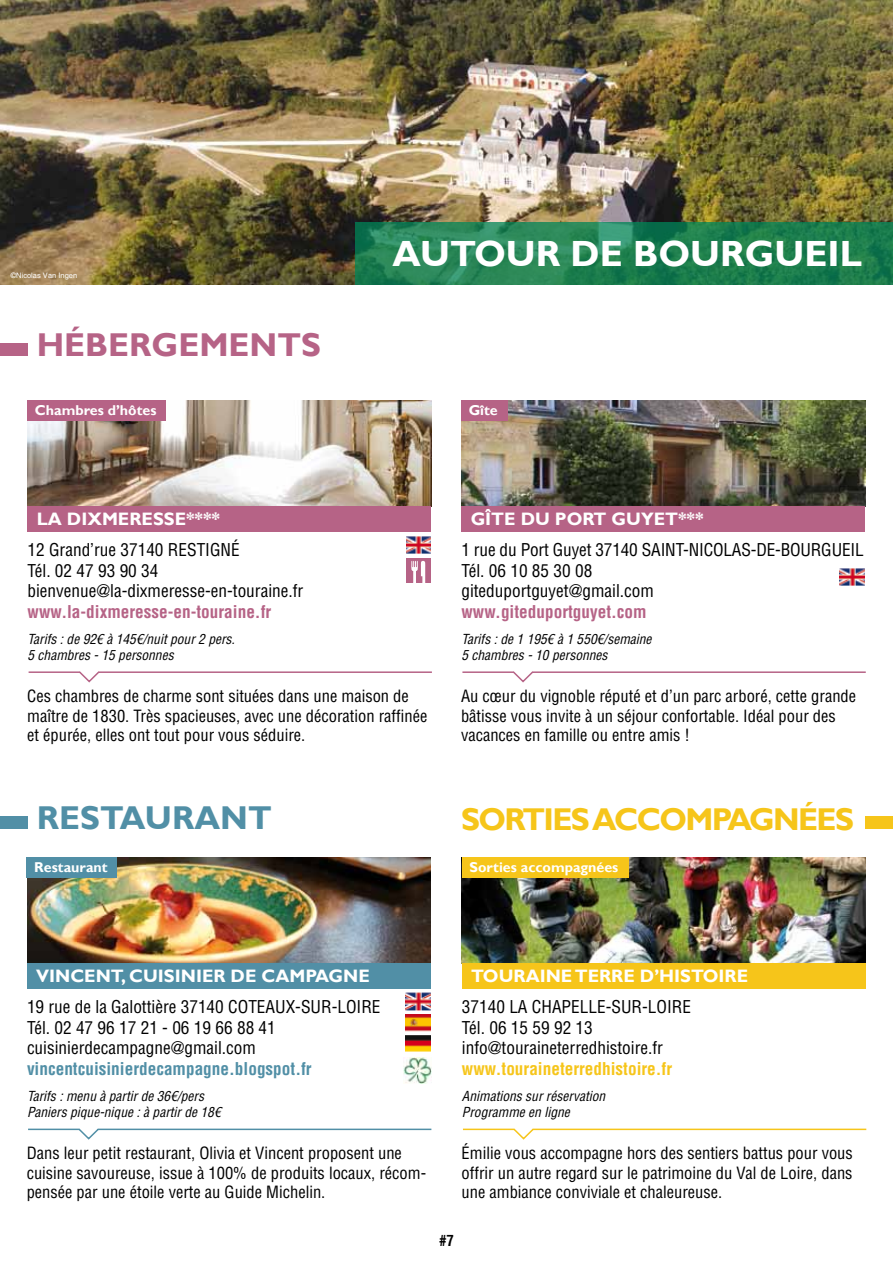
<style>
.page{position:relative;width:893px;height:1263px;background:#fff}
.page>*{position:absolute;margin:0;border:0;box-sizing:border-box;transform-origin:0 0}
.t1{font:700 36.45px "Gill Sans";color:#fff}
.t2{font:700 33px "Gill Sans";color:#b66386}
.t3{font:700 33px "Gill Sans";color:#518fa6}
.t4{font:700 31.5px "Gill Sans";letter-spacing:-.05em;color:#f6c51a}
.t5{font:700 18px "Gill Sans";color:#fff}
.t6{font:condensed 17.25px/20.7px "Helvetica LT Std";color:#000}
.t7{font:700 condensed 17.25px "Helvetica LT Std";color:#b66386}
.t8{font:700 condensed 17.25px "Helvetica LT Std";color:#518fa6}
.t9{font:700 condensed 17.25px "Helvetica LT Std";color:#f6c51a}
.t10{font:condensed 16.5px/19.8px "Helvetica LT Std";color:#000}
.t11{font:700 condensed 15px "Helvetica LT Std";color:#000}
.t12{font:700 14.25px "Gill Sans";color:#fff}
.t13{font:italic condensed 13.5px/16.2px "Helvetica LT Std";color:#000}
.t14{font:7.5px "Helvetica";color:#fff}
</style>
<div class="page">
<div style="left:0;top:343px;width:27px;height:13px;background:#b66386"></div>
<img style="left:0;top:0;width:893px;height:285px">
<div style="left:865px;top:816px;width:28px;height:13px;background:#f6c51a"></div>
<div style="left:0;top:816px;width:27px;height:13px;background:#518fa6"></div>
<svg style="left:355px;top:222px;width:538px;height:63px;background:#218153"></svg>
<svg style="left:28px;top:671px;width:404px;height:12px"></svg>
<img style="left:28px;top:400px;width:403px;height:106px">
<div style="left:27px;top:400px;width:139px;height:20px;background:#b66386"></div>
<div style="left:27px;top:506px;width:404px;height:26px;background:#b66386"></div>
<img style="left:406px;top:536px;width:25px;height:18px">
<div style="left:406px;top:558px;width:25px;height:24px;background:#b66386"></div>
<svg style="left:411px;top:560px;width:14px;height:22px"></svg>
<svg style="left:462px;top:671px;width:404px;height:12px"></svg>
<img style="left:461px;top:400px;width:404px;height:106px">
<div style="left:461px;top:400px;width:46px;height:20px;background:#b66386"></div>
<div style="left:461px;top:506px;width:404px;height:26px;background:#b66386"></div>
<img style="left:840px;top:568px;width:25px;height:18px">
<svg style="left:28px;top:1128px;width:404px;height:12px"></svg>
<img style="left:27px;top:857px;width:404px;height:106px">
<div style="left:27px;top:857px;width:90px;height:21px;background:#518fa6"></div>
<div style="left:27px;top:963px;width:404px;height:26px;background:#518fa6"></div>
<img style="left:406px;top:1035px;width:25px;height:17px">
<img style="left:406px;top:1014px;width:25px;height:18px">
<img style="left:406px;top:992px;width:25px;height:19px">
<img style="left:404px;top:1057px;width:27px;height:26px">
<svg style="left:463px;top:1128px;width:404px;height:12px"></svg>
<img style="left:462px;top:857px;width:403px;height:106px">
<div style="left:462px;top:857px;width:167px;height:21px;background:#f6c51a"></div>
<div style="left:462px;top:963px;width:403px;height:26px;background:#f6c51a"></div>
<p class="t14" style="left:11px;top:271px;width:68px">©Nicolas Van Ingen</p>
<h2 class="t2" style="left:37px;top:325px;width:286px">HÉBERGEMENTS</h2>
<p class="t12" style="left:35px;top:402px;width:123px">CHAMBRES D’HÔTES</p>
<p class="t5" style="left:37px;top:508px;width:78px">LA DIXMERESSE</p>
<p class="t5" style="left:186px;top:508px;width:35px">****</p>
<h1 class="t1" style="left:393px;top:232px;width:29px">AUTOUR</h1>
<h1 class="t1" style="left:571px;top:232px;width:89px">DE BOURGUEIL</h1>
<p class="t12" style="left:469px;top:402px;width:31px">GÎTE</p>
<p class="t5" style="left:471px;top:508px;width:110px">GÎTE DU PORT</p>
<p class="t5" style="left:611px;top:508px;width:29px">GUYET</p>
<p class="t5" style="left:678px;top:508px;width:27px">***</p>
<p class="t6" style="left:28px;top:539px;width:277px">12 Grand’rue 37140 RESTIGNÉ<br>Tél. 02 47 93 90 34 bienvenue@la-dixmeresse-en-touraine.fr</p>
<p class="t7" style="left:28px;top:601px;width:245px">www.la-dixmeresse-en-touraine.fr</p>
<p class="t13" style="left:28px;top:631px;width:209px">Tarifs : de 92€ à 145€/nuit pour 2 pers.<br>5 chambres - 15 personnes</p>
<p class="t10" style="left:27px;top:686px;width:402px">Ces chambres de charme sont situées dans une maison de maître de 1830. Très spacieuses, avec une décoration raffinée et épurée, elles ont tout pour vous séduire.</p>
<p class="t6" style="left:461px;top:539px;width:404px">1 rue du Port Guyet 37140 SAINT-NICOLAS-DE-BOURGUEIL<br>Tél. 06 10 85 30 08<br>giteduportguyet@gmail.com</p>
<p class="t7" style="left:461px;top:601px;width:187px">www.giteduportguyet.com</p>
<p class="t13" style="left:461px;top:631px;width:192px">Tarifs : de 1 195€ à 1 550€/semaine<br>5 chambres - 10 personnes</p>
<p class="t10" style="left:461px;top:686px;width:397px">Au cœur du vignoble réputé et d’un parc arboré, cette grande bâtisse vous invite à un séjour confortable. Idéal pour des vacances en famille ou entre amis !</p>
<h2 class="t3" style="left:37px;top:799px;width:236px">RESTAURANT</h2>
<h3 class="t4" style="left:461px;top:800px;width:394px">SORTIES ACCOMPAGNÉES</h3>
<p class="t12" style="left:34px;top:859px;width:75px">RESTAURANT</p>
<p class="t12" style="left:469px;top:859px;width:150px">SORTIES ACCOMPAGNÉES</p>
<p class="t5" style="left:36px;top:965px;width:104px">VINCENT, CUISI</p>
<p class="t5" style="left:181px;top:965px;width:26px">NIER</p>
<p class="t5" style="left:231px;top:965px;width:46px">DE CAMPAG</p>
<p class="t5" style="left:343px;top:965px;width:26px">NE</p>
<p class="t6" style="left:27px;top:996px;width:355px">19 rue de la Galottière 37140 COTEAUX-SUR-LOIRE<br>Tél. 02 47 96 17 21 - 06 19 66 88 41 cuisinierdecampagne@gmail.com</p>
<p class="t8" style="left:27px;top:1058px;width:286px">vincentcuisinierdecampagne.blogspot.fr</p>
<p class="t13" style="left:27px;top:1088px;width:195px">Tarifs : menu à partir de 36€/pers<br>Paniers pique-nique : à partir de 18€</p>
<p class="t10" style="left:27px;top:1143px;width:401px">Dans leur petit restaurant, Olivia et Vincent proposent une cuisine savoureuse, issue à 100% de produits locaux, récom&shy;pensée par une étoile verte au Guide Michelin.</p>
<p class="t5" style="left:471px;top:965px;width:25px">TOURAI</p>
<p class="t5" style="left:546px;top:965px;width:55px">NE TERRE</p>
<p class="t5" style="left:640px;top:965px;width:46px">D’HISTOIRE</p>
<p class="t6" style="left:462px;top:996px;width:231px">37140 LA CHAPELLE-SUR-LOIRE<br>Tél. 06 15 59 92 13 info@touraineterredhistoire.fr</p>
<p class="t9" style="left:462px;top:1058px;width:212px">www.touraineterredhistoire.fr</p>
<p class="t13" style="left:462px;top:1088px;width:145px">Animations sur réservation<br>Programme en ligne</p>
<p class="t10" style="left:462px;top:1143px;width:393px;text-align:justify">Émilie vous accompagne hors des sentiers battus pour vous offrir un autre regard sur le patrimoine du Val de Loire, dans une ambiance conviviale et chaleureuse.</p>
<p class="t11" style="left:439px;top:1231px;width:16px">#7</p>
</div>
